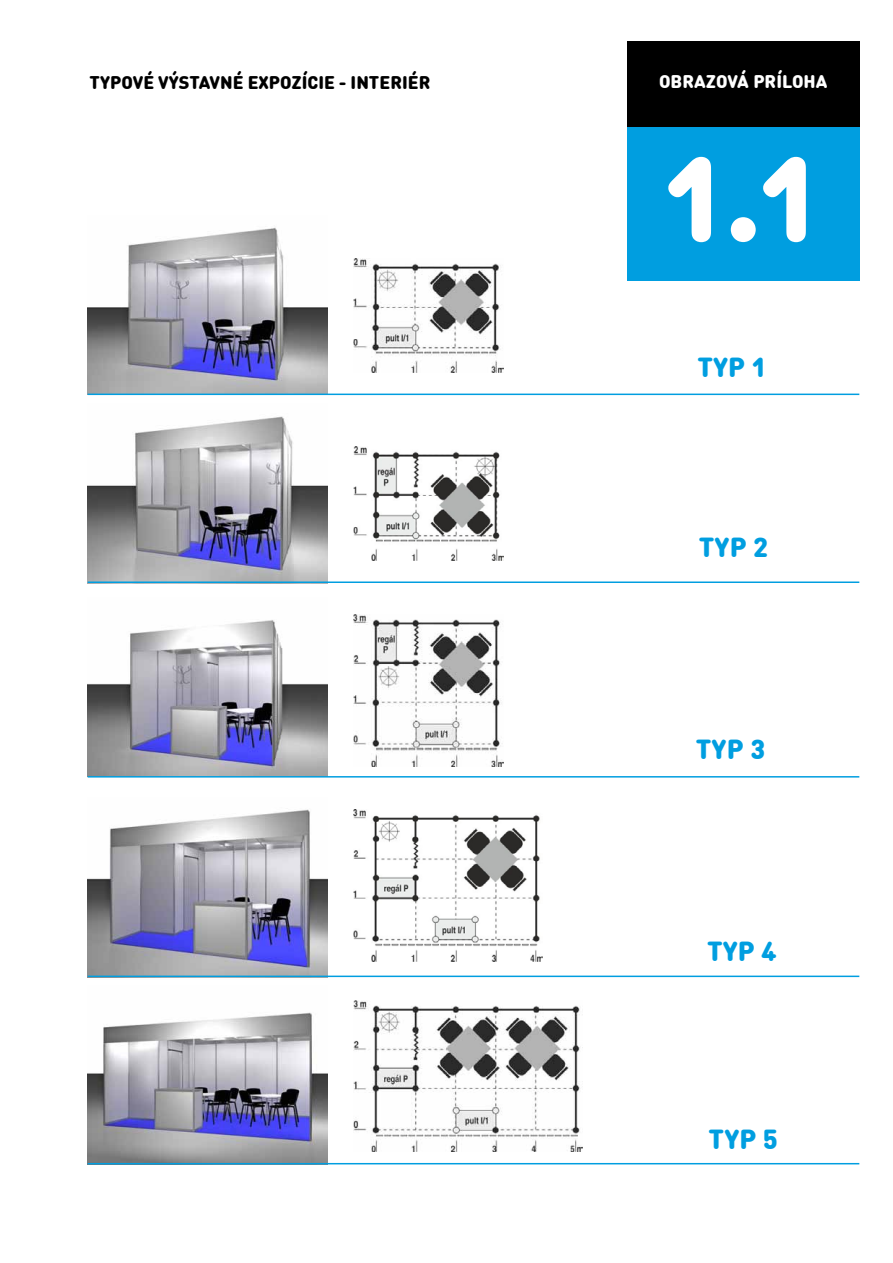
<style>
.page{position:relative;width:893px;height:1263px;background:#fff}
.page>*{position:absolute;margin:0;border:0;box-sizing:border-box;transform-origin:0 0}
.t1{font:900 118.5px "DIN Round Offc Pro";color:#fff}
.t2{font:900 27px "DIN Round Offc Pro";color:#009ee0}
.t3{font:900 18px "DIN Round Offc Pro";color:#000}
.t4{font:900 18px "DIN Round Offc Pro";color:#fff}
</style>
<div class="page">
<div style="left:627px;top:126px;width:232px;height:155px;background:#009ee0"></div>
<div style="left:627px;top:41px;width:232px;height:85px;background:#000"></div>
<img style="left:354px;top:258px;width:150px;height:114px">
<img style="left:88px;top:227px;width:240px;height:167px">
<img style="left:88px;top:416px;width:240px;height:165px">
<img style="left:88px;top:620px;width:240px;height:156px">
<img style="left:88px;top:809px;width:240px;height:166px">
<img style="left:88px;top:1012px;width:240px;height:151px">
<img style="left:354px;top:446px;width:149px;height:114px">
<img style="left:354px;top:615px;width:149px;height:151px">
<img style="left:354px;top:810px;width:189px;height:152px">
<img style="left:354px;top:1000px;width:229px;height:151px">
<hr style="left:88px;top:394px;width:771px;height:1px;background:#009ee0">
<hr style="left:88px;top:581px;width:771px;height:2px;background:#009ee0">
<hr style="left:88px;top:776px;width:771px;height:1px;background:#009ee0">
<hr style="left:88px;top:975px;width:771px;height:2px;background:#009ee0">
<hr style="left:88px;top:1163px;width:771px;height:1px;background:#009ee0">
<p class="t3" style="left:90px;top:70px;width:32px">Typové</p>
<p class="t3" style="left:158px;top:70px;width:274px">VÝSTAVNÉ EXPOZÍCIE - INTERIÉR</p>
<p class="t4" style="left:659px;top:68px;width:170px">OBRAZOVÁ PRÍLOHA</p>
<h1 class="t1" style="left:663px;top:114px;width:162px">1.1</h1>
<h2 class="t2" style="left:697px;top:348px;width:71px">TYP 1</h2>
<h2 class="t2" style="left:699px;top:528px;width:71px">TYP 2</h2>
<h2 class="t2" style="left:696px;top:730px;width:71px">TYP 3</h2>
<h2 class="t2" style="left:707px;top:932px;width:71px">TYP 4</h2>
<h2 class="t2" style="left:709px;top:1120px;width:71px">TYP 5</h2>
</div>
